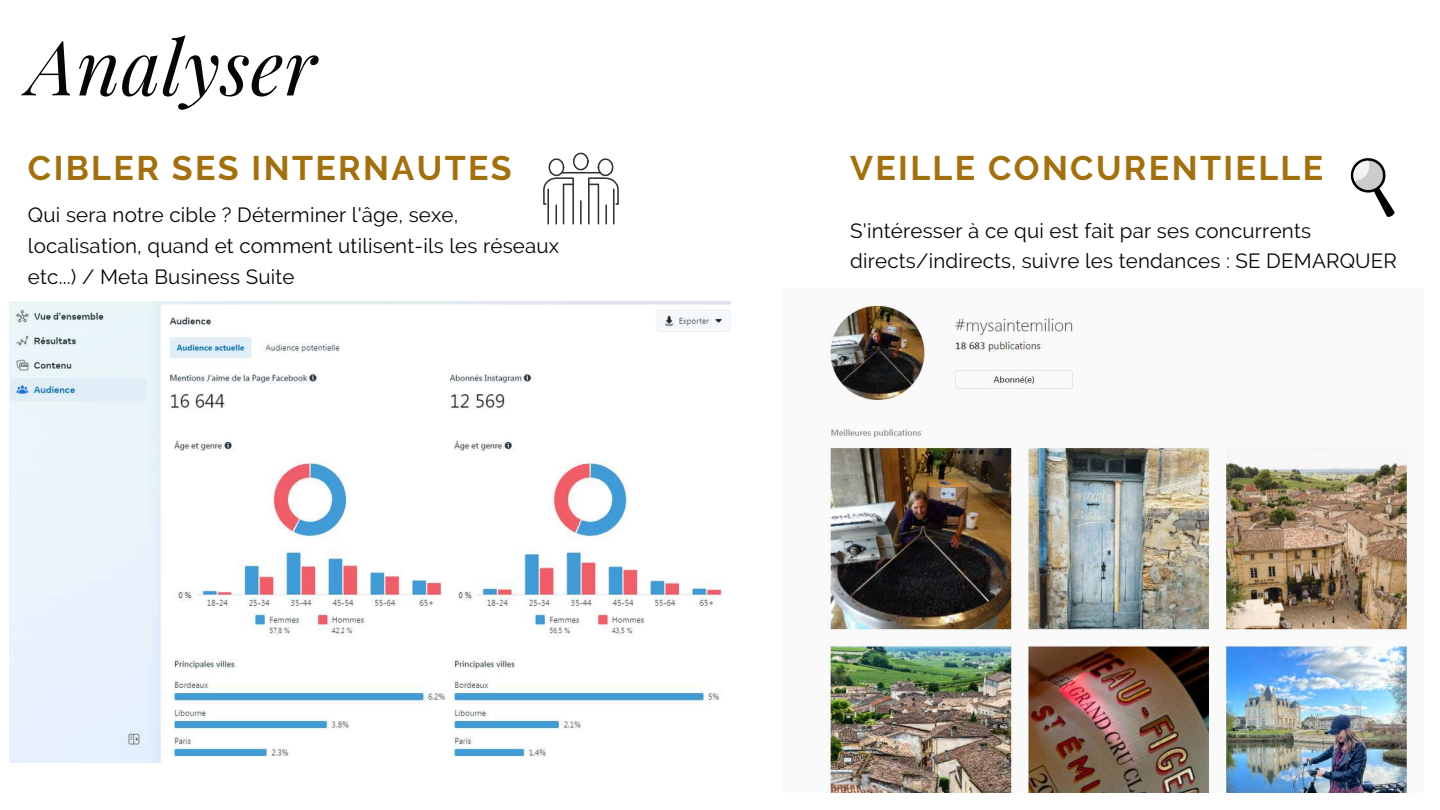
<style>
.page{position:relative;width:1440px;height:810px;background:#fff}
.page>*{position:absolute;margin:0;border:0;box-sizing:border-box;transform-origin:0 0}
.t1{font:italic 76px "Playfair Display";letter-spacing:.01em;color:#050707}
.t2{font:700 34px "Raleway";letter-spacing:.07em;color:#a37010}
.t3{font:20.5px/30.8px "Raleway";letter-spacing:.01em;color:#050707}
</style>
<div class="page">
<svg style="left:543px;top:152px;width:76px;height:73px"></svg>
<hr style="left:605px;top:204px;width:2px;height:21px;background:#333232">
<img style="left:9px;top:302px;width:722px;height:460px">
<svg style="left:1350px;top:158px;width:45px;height:59px"></svg>
<img style="left:821px;top:298px;width:592px;height:494px">
<h1 class="t1" style="left:28px;top:13px;width:290px">Analyser</h1>
<h2 class="t2" style="left:28px;top:148px;width:485px">CIBLER SES INTERNAUTES</h2>
<p class="t3" style="left:28px;top:200px;width:533px">Qui sera notre cible ? Déterminer l'âge, sexe, localisation, quand et comment utilisent-ils les réseaux etc...) / Meta Business Suite</p>
<h2 class="t2" style="left:850px;top:148px;width:475px">VEILLE CONCURENTIELLE</h2>
<p class="t3" style="left:850px;top:215px;width:548px">S'intéresser à ce qui est fait par ses concurrents directs/indirects, suivre les tendances : SE DEMARQUER</p>
</div>
